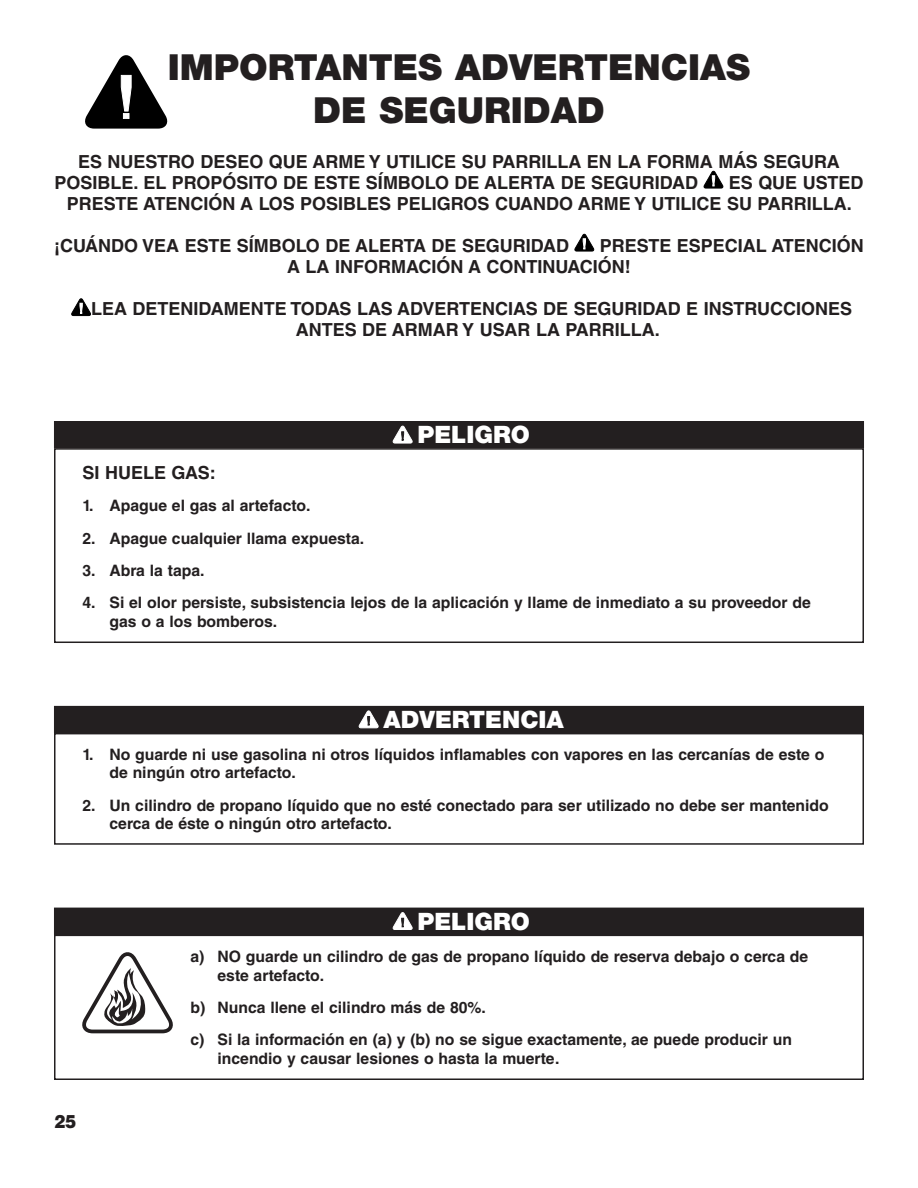
<style>
.page{position:relative;width:918px;height:1188px;background:#fff}
.page>*{position:absolute;margin:0;border:0;box-sizing:border-box;transform-origin:0 0}
.t1{font:900 36px/43.2px "Helvetica Neue LT Std";color:#231f20;text-align:center}
.t2{font:900 24px "Helvetica Neue LT Std";color:#fff}
.t3{font:900 18.3px "Helvetica LT Std";color:#231f20;scale:.9 1}
.t4{font:700 18px/21px "Helvetica LT Std";color:#231f20}
.t5{font:700 15.75px/18.8px "Helvetica LT Std";color:#231f20}
</style>
<div class="page">
<svg style="left:704px;top:171px;width:20px;height:18px"></svg>
<svg style="left:574px;top:234px;width:21px;height:18px"></svg>
<svg style="left:71px;top:298px;width:20px;height:18px"></svg>
<div style="left:54px;top:448px;width:810px;height:195px;border:2px solid #231f20"></div>
<div style="left:54px;top:422px;width:810px;height:26px;background:#231f20"></div>
<svg style="left:393px;top:426px;width:19px;height:17px"></svg>
<div style="left:54px;top:421px;width:810px;height:27px;border:1px solid #231f20"></div>
<svg style="left:85px;top:55px;width:83px;height:74px"></svg>
<div style="left:54px;top:935px;width:810px;height:145px;border:2px solid #231f20"></div>
<div style="left:54px;top:908px;width:810px;height:26px;background:#231f20"></div>
<svg style="left:393px;top:912px;width:19px;height:18px"></svg>
<div style="left:54px;top:908px;width:810px;height:27px;border:1px solid #231f20"></div>
<svg style="left:82px;top:952px;width:91px;height:82px"></svg>
<div style="left:54px;top:733px;width:810px;height:112px;border:2px solid #231f20"></div>
<div style="left:54px;top:706px;width:810px;height:26px;background:#231f20"></div>
<svg style="left:359px;top:711px;width:19px;height:17px"></svg>
<div style="left:54px;top:706px;width:810px;height:27px;border:1px solid #231f20"></div>
<h1 class="t1" style="left:168px;top:49px;width:584px">IMPORTANTES ADVERTENCIAS<br>DE SEGURIDAD</h1>
<p class="t4" style="left:55px;top:153px;width:787px;text-indent:24px">ES NUESTRO DESEO QUE ARME Y UTILICE SU PARRILLA EN LA FORMA MÁS SEGURA<br>POSIBLE. EL PROPÓSITO DE ESTE SÍMBOLO DE ALERTA DE SEGURIDAD</p>
<p class="t4" style="left:67px;top:174px;width:798px;text-indent:662px">ES QUE USTED<br>PRESTE ATENCIÓN A LOS POSIBLES PELIGROS CUANDO ARME Y UTILICE SU PARRILLA.</p>
<p class="t4" style="left:54px;top:237px;width:517px">¡CUÁNDO VEA ESTE SÍMBOLO DE ALERTA DE SEGURIDAD</p>
<p class="t4" style="left:287px;top:237px;width:578px;text-indent:313px">PRESTE ESPECIAL ATENCIÓN<br>A LA INFORMACIÓN A CONTINUACIÓN!</p>
<p class="t4" style="left:296px;top:300px;width:558px;text-indent:-205px">LEA DETENIDAMENTE TODAS LAS ADVERTENCIAS DE SEGURIDAD E INSTRUCCIONES<br>ANTES DE ARMAR Y USAR LA PARRILLA.</p>
<h2 class="t2" style="left:417px;top:426px;width:114px">PELIGRO</h2>
<p class="t4" style="left:82px;top:464px;width:135px">SI HUELE GAS:</p>
<p class="t5" style="left:82px;top:498px;width:229px">1. Apague el gas al artefacto.</p>
<p class="t5" style="left:82px;top:531px;width:283px">2. Apague cualquier llama expuesta.</p>
<p class="t5" style="left:82px;top:563px;width:124px">3. Abra la tapa.</p>
<p class="t5" style="left:110px;top:595px;width:703px;text-indent:-27px">4. Si el olor persiste, subsistencia lejos de la aplicación y llame de inmediato a su proveedor de gas o a los bomberos.</p>
<h2 class="t2" style="left:383px;top:711px;width:182px">ADVERTENCIA</h2>
<p class="t5" style="left:110px;top:746px;width:716px;text-indent:-27px">1. No guarde ni use gasolina ni otros líquidos inflamables con vapores en las cercanías de este o de ningún otro artefacto.</p>
<p class="t5" style="left:110px;top:797px;width:721px;text-indent:-27px">2. Un cilindro de propano líquido que no esté conectado para ser utilizado no debe ser mantenido cerca de éste o ningún otro artefacto.</p>
<h2 class="t2" style="left:417px;top:913px;width:114px">PELIGRO</h2>
<p class="t3" style="left:54px;top:1115px;width:26px">25</p>
<p class="t5" style="left:218px;top:949px;width:592px;text-indent:-27px">a) NO guarde un cilindro de gas de propano líquido de reserva debajo o cerca de este artefacto.</p>
<p class="t5" style="left:190px;top:993px;width:603px;line-height:32.2px">b) Nunca llene el cilindro más de 80%.<br>c) Si la información en (a) y (b) no se sigue exactamente, ae puede producir un</p>
<p class="t5" style="left:218px;top:1051px;width:343px">incendio y causar lesiones o hasta la muerte.</p>
</div>
